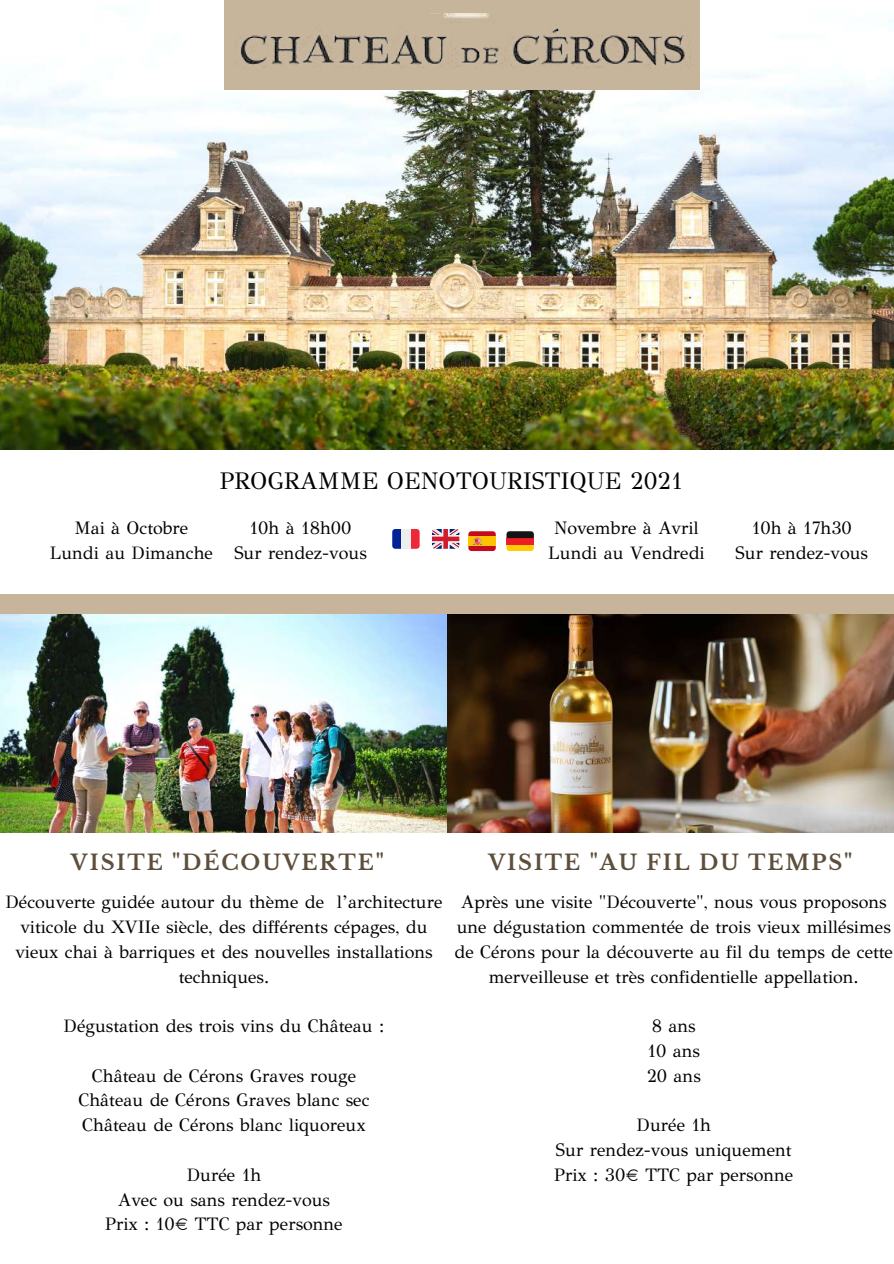
<style>
.page{position:relative;width:894px;height:1264px;background:#fff}
.page>*{position:absolute;margin:0;border:0;box-sizing:border-box;transform-origin:0 0}
.t1{font:24px "GFS Didot";color:#000}
.t2{font:700 21px "Libre Baskerville";letter-spacing:.09em;color:#5e4f3c}
.t3{font:18px/24.8px "GFS Didot";color:#000;text-align:center}
</style>
<div class="page">
<img style="left:0;top:614px;width:893px;height:218px">
<img style="left:0;top:0;width:893px;height:449px">
<div style="left:224px;top:0;width:475px;height:89px;background:#c6b49b"></div>
<div style="left:0;top:594px;width:893px;height:20px;background:#c6b49b"></div>
<img style="left:223px;top:14px;width:467px;height:57px">
<svg style="left:410px;top:529px;width:9px;height:20px"></svg>
<svg style="left:392px;top:529px;width:9px;height:20px"></svg>
<div style="left:401px;top:529px;width:9px;height:20px;background:#eee"></div>
<svg style="left:432px;top:529px;width:27px;height:20px"></svg>
<div style="left:468px;top:531px;width:27px;height:20px;background:#c60a1d;border-radius:3px"></div>
<div style="left:468px;top:536px;width:27px;height:9px;background:#ffc400"></div>
<svg style="left:473px;top:537px;width:9px;height:8px"></svg>
<svg style="left:506px;top:545px;width:27px;height:6px"></svg>
<div style="left:506px;top:538px;width:27px;height:7px;background:#ed1f24"></div>
<svg style="left:506px;top:531px;width:27px;height:7px"></svg>
<h1 class="t1" style="left:220px;top:466px;width:464px">PROGRAMME OENOTOURISTIQUE 2021</h1>
<p class="t3" style="left:50px;top:515px;width:165px">Mai à Octobre<br>Lundi au Dimanche</p>
<p class="t3" style="left:234px;top:515px;width:134px">10h à 18h00<br>Sur rendez-vous</p>
<p class="t3" style="left:548px;top:515px;width:158px">Novembre à Avril<br>Lundi au Vendredi</p>
<p class="t3" style="left:735px;top:515px;width:134px">10h à 17h30<br>Sur rendez-vous</p>
<p class="t2" style="left:71px;top:849px;width:314px">VISITE "DÉCOUVERTE"</p>
<p class="t3" style="left:5px;top:889px;width:438px">Découverte guidée autour du thème de l’architecture viticole du XVIIe siècle, des différents cépages, du vieux chai à barriques et des nouvelles installations techniques.</p>
<p class="t3" style="left:63px;top:1013px;width:322px">Dégustation des trois vins du Château :</p>
<p class="t3" style="left:78px;top:1063px;width:292px">Château de Cérons Graves rouge<br>Château de Cérons Graves blanc sec<br>Château de Cérons blanc liquoreux</p>
<p class="t3" style="left:105px;top:1162px;width:239px">Durée 1h<br>Avec ou sans rendez-vous<br>Prix : 10€ TTC par personne</p>
<p class="t2" style="left:488px;top:849px;width:365px">VISITE "AU FIL DU TEMPS"</p>
<p class="t3" style="left:454px;top:889px;width:440px">Après une visite "Découverte", nous vous proposons une dégustation commentée de trois vieux millésimes de Cérons pour la découverte au fil du temps de cette merveilleuse et très confidentielle appellation.</p>
<p class="t3" style="left:646px;top:1013px;width:56px;text-align:left">8 ans<br>10 ans<br>20 ans</p>
<p class="t3" style="left:554px;top:1112px;width:240px">Durée 1h<br>Sur rendez-vous uniquement<br>Prix : 30€ TTC par personne</p>
</div>
